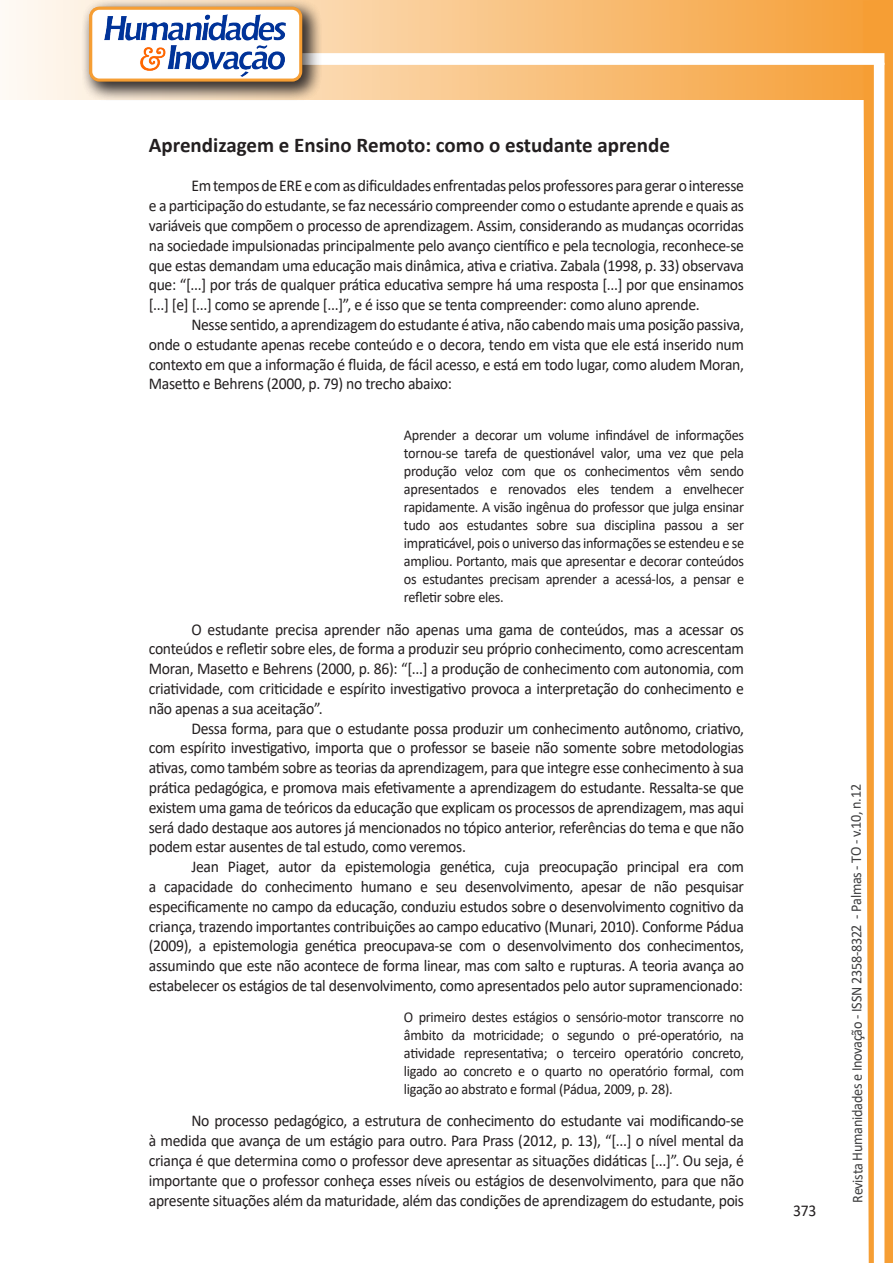
<style>
.page{position:relative;width:893px;height:1263px;background:#fff}
.page>*{position:absolute;margin:0;border:0;box-sizing:border-box;transform-origin:0 0}
.Titulo_2{font:700 21px "Calibri";color:#231f20}
.texto{font:16.5px/19.8px "Calibri";letter-spacing:-.02em;color:#231f20;text-align:justify;scale:.95 1}
.citacao{font:15px/18px "Calibri";letter-spacing:-.02em;color:#231f20;text-align:justify;scale:.95 1}
.t1{font:15px "Calibri";letter-spacing:-.025em;color:#3e3e3f;scale:.95 1}
</style>
<div class="page">
<svg style="left:5px;top:0;width:858px;height:100px;background:#f9c484"></svg>
<div style="left:302px;top:53px;width:582px;height:12px;background:#fff;border:2px solid #fff"></div>
<svg style="left:863px;top:0;width:30px;height:1263px"></svg>
<div style="left:81px;top:0;width:241px;height:102px;background:#231f20;opacity:.75"></div>
<div style="left:91px;top:8px;width:210px;height:72px;background:#fff;border-radius:9px"></div>
<img style="left:104px;top:14px;width:181px;height:62px">
<div style="left:89px;top:7px;width:213px;height:75px;border:3px solid #f69e34;border-radius:9px"></div>
<p class="Titulo_2" style="left:149px;top:130px;width:523px">Aprendizagem e Ensino Remoto: como o estudante aprende</p>
<p class="texto" style="left:149px;top:176px;width:628px;text-indent:43px">Em tempos de ERE e com as dificuldades enfrentadas pelos professores para gerar o interesse e a participação do estudante, se faz necessário compreender como o estudante aprende e quais as variáveis que compõem o processo de aprendizagem. Assim, considerando as mudanças ocorridas na sociedade impulsionadas principalmente pelo avanço científico e pela tecnologia, reconhece-se que estas demandam uma educação mais dinâmica, ativa e criativa. Zabala (1998, p. 33) observava que: “[...] por trás de qualquer prática educativa sempre há uma resposta [...] por que ensinamos [...] [e] [...] como se aprende [...]”, e é isso que se tenta compreender: como aluno aprende.</p>
<p class="texto" style="left:149px;top:314px;width:628px;text-indent:43px">Nesse sentido, a aprendizagem do estudante é ativa, não cabendo mais uma posição passiva, onde o estudante apenas recebe conteúdo e o decora, tendo em vista que ele está inserido num contexto em que a informação é fluida, de fácil acesso, e está em todo lugar, como aludem Moran, Masetto e Behrens (2000, p. 79) no trecho abaixo:</p>
<p class="citacao" style="left:404px;top:426px;width:360px">Aprender a decorar um volume infindável de informações tornou-se tarefa de questionável valor, uma vez que pela produção veloz com que os conhecimentos vêm sendo apresentados e renovados eles tendem a envelhecer rapidamente. A visão ingênua do professor que julga ensinar tudo aos estudantes sobre sua disciplina passou a ser impraticável, pois o universo das informações se estendeu e se ampliou. Portanto, mais que apresentar e decorar conteúdos os estudantes precisam aprender a acessá-los, a pensar e refletir sobre eles.</p>
<p class="texto" style="left:149px;top:619px;width:628px;text-indent:43px">O estudante precisa aprender não apenas uma gama de conteúdos, mas a acessar os conteúdos e refletir sobre eles, de forma a produzir seu próprio conhecimento, como acrescentam Moran, Masetto e Behrens (2000, p. 86): “[...] a produção de conhecimento com autonomia, com criatividade, com criticidade e espírito investigativo provoca a interpretação do conhecimento e não apenas a sua aceitação”.</p>
<p class="texto" style="left:149px;top:718px;width:628px;text-indent:43px">Dessa forma, para que o estudante possa produzir um conhecimento autônomo, criativo, com espírito investigativo, importa que o professor se baseie não somente sobre metodologias ativas, como também sobre as teorias da aprendizagem, para que integre esse conhecimento à sua prática pedagógica, e promova mais efetivamente a aprendizagem do estudante. Ressalta-se que existem uma gama de teóricos da educação que explicam os processos de aprendizagem, mas aqui será dado destaque aos autores já mencionados no tópico anterior, referências do tema e que não podem estar ausentes de tal estudo, como veremos.</p>
<p class="texto" style="left:149px;top:856px;width:628px;text-indent:43px">Jean Piaget, autor da epistemologia genética, cuja preocupação principal era com a capacidade do conhecimento humano e seu desenvolvimento, apesar de não pesquisar especificamente no campo da educação, conduziu estudos sobre o desenvolvimento cognitivo da criança, trazendo importantes contribuições ao campo educativo (Munari, 2010). Conforme Pádua (2009), a epistemologia genética preocupava-se com o desenvolvimento dos conhecimentos, assumindo que este não acontece de forma linear, mas com salto e rupturas. A teoria avança ao estabelecer os estágios de tal desenvolvimento, como apresentados pelo autor supramencionado:</p>
<p class="citacao" style="left:404px;top:1007px;width:360px">O primeiro destes estágios o sensório-motor transcorre no âmbito da motricidade; o segundo o pré-operatório, na atividade representativa; o terceiro operatório concreto, ligado ao concreto e o quarto no operatório formal, com ligação ao abstrato e formal (Pádua, 2009, p. 28).</p>
<p class="texto" style="left:149px;top:1110px;width:628px;text-indent:43px">No processo pedagógico, a estrutura de conhecimento do estudante vai modificando-se à medida que avança de um estágio para outro. Para Prass (2012, p. 13), “[...] o nível mental da criança é que determina como o professor deve apresentar as situações didáticas [...]”. Ou seja, é importante que o professor conheça esses níveis ou estágios de desenvolvimento, para que não apresente situações além da maturidade, além das condições de aprendizagem do estudante, pois</p>
<p class="texto" style="left:793px;top:1200px;width:26px">373</p>
<p class="t1" style="left:846px;top:1203px;width:442px;rotate:-90deg">Revista Humanidades e Inovação - ISSN 2358-8322 - Palmas - TO - v.10, n.12</p>
</div>
